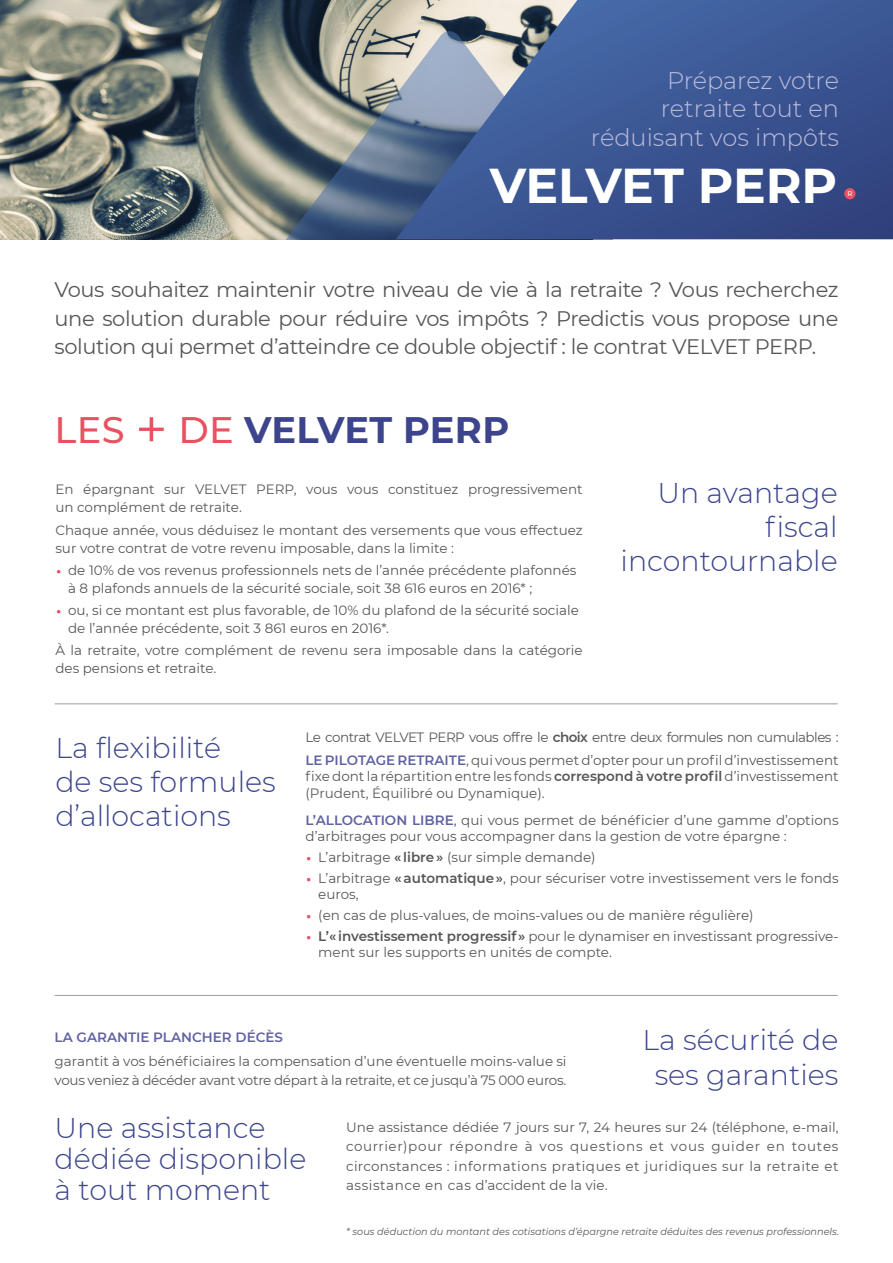
<style>
.page{position:relative;width:893px;height:1263px;background:#fff}
.page>*{position:absolute;margin:0;border:0;box-sizing:border-box;transform-origin:0 0}
.t1{font:700 48.75px "Montserrat";letter-spacing:-.005em;color:#fff}
.t2{font:700 36.75px "Montserrat";letter-spacing:.005em;color:#3c448d}
.t3{font:300 28.5px/34.2px "Montserrat";color:#3c448d}
.t4{font:300 24px/28.5px "Montserrat";color:#bdbddd;text-align:right}
.t5{font:21px/28.5px "Montserrat";letter-spacing:-.02em;color:#575756;text-align:justify}
.t6{font:13.5px/18px "Montserrat";color:#575756}
.t7{font:13.5px/22.5px "Montserrat";letter-spacing:-.04em;color:#575756}
.t8{font:600 13.5px "Montserrat";color:#6062a2}
.t9{font:italic 9.75px "Montserrat";color:#575756}
.t10{font:500 6.9px "Montserrat";color:#fff}
.s1{font-weight:500;color:#ea5160}
.s2{font-weight:400;font-size:56.7px;color:#ea5160}
.s3{font-size:22.5px;color:#ea5160}
.s4{font-weight:600}
.s5{font-weight:600;color:#6062a2}
.s6{color:#3c448d}
</style>
<div class="page">
<img style="left:0;top:0;width:396px;height:239px">
<svg style="left:258px;top:29px;width:138px;height:210px"></svg>
<svg style="left:396px;top:0;width:497px;height:239px"></svg>
<hr style="left:55px;top:703px;width:783px;height:1px;background:#9d9d9c">
<hr style="left:55px;top:995px;width:783px;height:1px;background:#9d9d9c">
<div style="left:844px;top:188px;width:11px;height:11px;background:#ea5160;border-radius:50%"></div>
<h3 class="t4" style="left:591px;top:66px;width:250px">Préparez votre retraite tout en réduisant vos impôts</h3>
<h1 class="t1" style="left:490px;top:156px;width:349px">VELVET PERP</h1>
<p class="t10" style="left:847px;top:190px;width:6px">R</p>
<h3 class="t5" style="left:55px;top:276px;width:785px">Vous souhaitez maintenir votre niveau de vie à la retraite ? Vous recherchez une solution durable pour réduire vos impôts ? Predictis vous propose une solution qui permet d’atteindre ce double objectif : le contrat VELVET PERP.</h3>
<h2 class="t2" style="left:55px;top:407px;width:456px"><span class="s1">LES</span> <span class="s2">+</span> <span class="s1">DE</span> VELVET PERP</h2>
<p class="t6" style="left:55px;top:481px;width:529px">En épargnant sur VELVET PERP, vous vous constituez progressivement un complément de retraite.</p>
<p class="t6" style="left:55px;top:521px;width:529px">Chaque année, vous déduisez le montant des versements que vous effectuez sur votre contrat de votre revenu imposable, dans la limite :</p>
<p class="t6" style="left:68px;top:561px;width:510px;text-indent:-13px"><span class="s3">•</span> de 10% de vos revenus professionnels nets de l’année précédente plafonnés à 8 plafonds annuels de la sécurité sociale, soit 38 616 euros en 2016* ;</p>
<p class="t6" style="left:68px;top:601px;width:512px;text-indent:-13px"><span class="s3">•</span> ou, si ce montant est plus favorable, de 10% du plafond de la sécurité sociale de l’année précédente, soit 3 861 euros en 2016*.</p>
<p class="t6" style="left:55px;top:642px;width:529px">À la retraite, votre complément de revenu sera imposable dans la catégorie des pensions et retraite.</p>
<h3 class="t3" style="left:621px;top:475px;width:219px;text-align:right">Un avantage fiscal incontournable</h3>
<h3 class="t3" style="left:55px;top:731px;width:222px">La flexibilité<br>de ses formules d’allocations</h3>
<p class="t7" style="left:306px;top:726px;width:535px">Le contrat VELVET PERP vous offre le <span class="s4">choix</span> entre deux formules non cumulables :<br><span class="s5">LE PILOTAGE RETRAITE</span>, qui vous permet d’opter pour un profil d’investissement</p>
<p class="t6" style="left:306px;top:768px;width:535px;line-height:16.5px">fixe dont la répartition entre les fonds <span class="s4">correspond à votre profil</span> d’investissement (Prudent, Équilibré ou Dynamique).</p>
<p class="t6" style="left:306px;top:811px;width:535px;line-height:16.5px"><span class="s5">L’ALLOCATION LIBRE</span><span class="s6">,</span> qui vous permet de bénéficier d’une gamme d’options d’arbitrages pour vous accompagner dans la gestion de votre épargne :</p>
<p class="t6" style="left:306px;top:848px;width:292px"><span class="s3">•</span> L’arbitrage <span class="s4">« libre »</span> (sur simple demande)</p>
<p class="t6" style="left:318px;top:869px;width:522px;line-height:16.5px;text-indent:-13px"><span class="s3">•</span> L’arbitrage <span class="s4">« automatique »</span>, pour sécuriser votre investissement vers le fonds euros,</p>
<p class="t6" style="left:306px;top:906px;width:450px"><span class="s3">•</span> (en cas de plus-values, de moins-values ou de manière régulière)</p>
<p class="t6" style="left:318px;top:927px;width:522px;line-height:16.5px;text-indent:-13px"><span class="s3">•</span> <span class="s4">L’« investissement progressif »</span> pour le dynamiser en investissant progressive&shy;ment sur les supports en unités de compte.</p>
<p class="t8" style="left:55px;top:1029px;width:230px">LA GARANTIE PLANCHER DÉCÈS</p>
<p class="t6" style="left:55px;top:1051px;width:513px;line-height:19.5px">garantit à vos bénéficiaires la compensation d’une éventuelle moins-value si vous veniez à décéder avant votre départ à la retraite, et ce jusqu’à 75 000 euros.</p>
<h3 class="t3" style="left:642px;top:1023px;width:197px;text-align:center">La sécurité de ses garanties</h3>
<h3 class="t3" style="left:55px;top:1112px;width:253px;line-height:31.2px">Une assistance dédiée disponible à tout moment</h3>
<p class="t6" style="left:346px;top:1117px;width:494px;line-height:19.5px;text-align:justify">Une assistance dédiée 7 jours sur 7, 24 heures sur 24 (téléphone, e-mail, courrier)pour répondre à vos questions et vous guider en toutes circonstances : informations pratiques et juridiques sur la retraite et assistance en cas d’accident de la vie.</p>
<p class="t9" style="left:346px;top:1226px;width:494px">* sous déduction du montant des cotisations d’épargne retraite déduites des revenus professionnels.</p>
</div>
